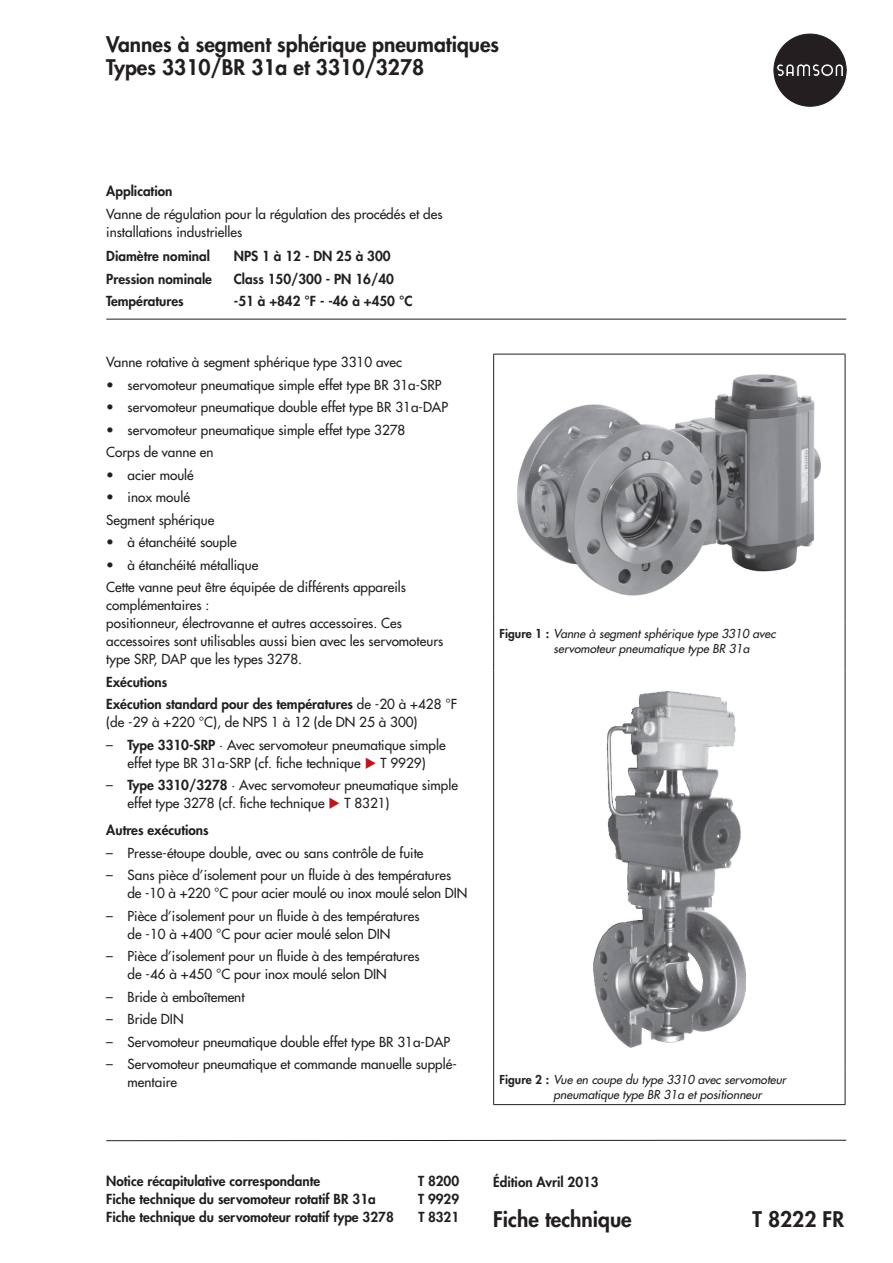
<style>
.page{position:relative;width:893px;height:1263px;background:#fff}
.page>*{position:absolute;margin:0;border:0;box-sizing:border-box;transform-origin:0 0}
.t1{font:800 21px/22.5px "Futura";color:#231f20}
.t2{font:13.5px/18px "Futura";color:#231f20}
.t3{font:800 13.5px/22.5px "Futura";color:#231f20}
.t4{font:italic 12px/15px "Futura";color:#231f20}
.s1{font-weight:400}
.s2{font-weight:800}
.s3{color:#be151b}
.s4{font-weight:800;font-style:normal}
</style>
<div class="page">
<svg style="left:774px;top:34px;width:72px;height:72px"></svg>
<hr style="left:106px;top:319px;width:740px;height:1px;background:#231f20">
<svg style="left:106px;top:1139px;width:741px;height:2px"></svg>
<hr style="left:493px;top:354px;width:352px;height:1px;background:#231f20">
<hr style="left:493px;top:354px;width:1px;height:269px;background:#231f20">
<hr style="left:845px;top:354px;width:1px;height:269px;background:#231f20">
<hr style="left:493px;top:623px;width:1px;height:47px;background:#231f20">
<hr style="left:845px;top:623px;width:1px;height:47px;background:#231f20">
<hr style="left:493px;top:670px;width:1px;height:398px;background:#231f20">
<hr style="left:845px;top:670px;width:1px;height:398px;background:#231f20">
<hr style="left:493px;top:1068px;width:1px;height:36px;background:#231f20">
<hr style="left:845px;top:1068px;width:1px;height:36px;background:#231f20">
<hr style="left:493px;top:1104px;width:352px;height:1px;background:#231f20">
<img style="left:517px;top:374px;width:304px;height:222px">
<img style="left:593px;top:691px;width:152px;height:356px">
<h1 class="t1" style="left:106px;top:33px;width:394px">Vannes à segment sphérique pneumatiques<br>Types 3310/BR 31a et 3310/3278</h1>
<p class="t3" style="left:106px;top:180px;width:68px">Application</p>
<p class="t2" style="left:106px;top:205px;width:338px">Vanne de régulation pour la régulation des procédés et des installations industrielles</p>
<p class="t3" style="left:106px;top:245px;width:105px">Diamètre nominal</p>
<p class="t3" style="left:234px;top:245px;width:158px">NPS 1 à 12 - DN 25 à 300</p>
<p class="t3" style="left:106px;top:267px;width:107px">Pression nominale</p>
<p class="t3" style="left:234px;top:267px;width:162px">Class 150/300 - PN 16/40</p>
<p class="t3" style="left:106px;top:290px;width:79px">Températures</p>
<p class="t3" style="left:234px;top:290px;width:180px">-51 à +842 °F - -46 à +450 °C</p>
<p class="t2" style="left:106px;top:353px;width:297px">Vanne rotative à segment sphérique type 3310 avec</p>
<p class="t2" style="left:106px;top:376px;width:337px">• servomoteur pneumatique simple effet type BR 31a‑SRP</p>
<p class="t2" style="left:106px;top:398px;width:343px">• servomoteur pneumatique double effet type BR 31a‑DAP</p>
<p class="t2" style="left:106px;top:418px;width:301px;line-height:22.5px">• servomoteur pneumatique simple effet type 3278<br>Corps de vanne en</p>
<p class="t2" style="left:106px;top:466px;width:89px">• acier moulé</p>
<p class="t2" style="left:106px;top:486px;width:109px;line-height:22.5px">• inox moulé<br>Segment sphérique</p>
<p class="t2" style="left:106px;top:533px;width:132px">• à étanchéité souple</p>
<p class="t2" style="left:106px;top:553px;width:301px;line-height:22.5px">• à étanchéité métallique<br>Cette vanne peut être équipée de différents appareils</p>
<p class="t2" style="left:106px;top:596px;width:338px">complémentaires :<br>positionneur, électrovanne et autres accessoires. Ces accessoires sont utilisables aussi bien avec les servomoteurs type SRP, DAP que les types 3278.</p>
<p class="t3" style="left:106px;top:670px;width:352px">Exécutions<br>Exécution standard pour des températures <span class="s1">de -20 à +428 °F</span></p>
<p class="t2" style="left:106px;top:713px;width:313px">(de -29 à +220 °C), de NPS 1 à 12 (de DN 25 à 300)</p>
<p class="t2" style="left:106px;top:736px;width:341px;text-align:center">– <span class="s2">Type 3310‑SRP</span> · Avec servomoteur pneumatique simple effet type BR 31a‑SRP (cf. fiche technique <span class="s3">◆</span> T 9929)</p>
<p class="t2" style="left:128px;top:776px;width:332px;text-indent:-21px">– <span class="s2">Type 3310/3278</span> · Avec servomoteur pneumatique simple effet type 3278 (cf. fiche technique <span class="s3">◆</span> T 8321)</p>
<p class="t3" style="left:106px;top:819px;width:104px">Autres exécutions</p>
<p class="t2" style="left:106px;top:844px;width:319px">– Presse-étoupe double, avec ou sans contrôle de fuite</p>
<p class="t2" style="left:128px;top:866px;width:341px;text-indent:-21px">– Sans pièce d’isolement pour un fluide à des températures de -10 à +220 °C pour acier moulé ou inox moulé selon DIN</p>
<p class="t2" style="left:106px;top:907px;width:315px;text-align:center">– Pièce d’isolement pour un fluide à des températures de -10 à +400 °C pour acier moulé selon DIN</p>
<p class="t2" style="left:128px;top:947px;width:294px;text-indent:-21px">– Pièce d’isolement pour un fluide à des températures de -46 à +450 °C pour inox moulé selon DIN</p>
<p class="t2" style="left:106px;top:988px;width:140px">– Bride à emboîtement</p>
<p class="t2" style="left:106px;top:1010px;width:79px">– Bride DIN</p>
<p class="t2" style="left:106px;top:1033px;width:345px">– Servomoteur pneumatique double effet type BR 31a‑DAP</p>
<p class="t2" style="left:128px;top:1055px;width:331px;text-indent:-21px">– Servomoteur pneumatique et commande manuelle supplé‑ mentaire</p>
<p class="t4" style="left:554px;top:626px;width:224px;text-indent:-54px"><span class="s4">Figure 1 :</span> Vanne à segment sphérique type 3310 avec servomoteur pneumatique type BR 31a</p>
<p class="t4" style="left:554px;top:1072px;width:234px;text-indent:-54px"><span class="s4">Figure 2 :</span> Vue en coupe du type 3310 avec servomoteur pneumatique type BR 31a et positionneur</p>
<p class="t3" style="left:106px;top:1170px;width:215px">Notice récapitulative correspondante</p>
<p class="t3" style="left:418px;top:1170px;width:43px">T 8200</p>
<p class="t3" style="left:106px;top:1188px;width:271px">Fiche technique du servomoteur rotatif BR 31a</p>
<p class="t3" style="left:418px;top:1188px;width:43px">T 9929</p>
<p class="t3" style="left:106px;top:1206px;width:289px">Fiche technique du servomoteur rotatif type 3278</p>
<p class="t3" style="left:418px;top:1206px;width:42px">T 8321</p>
<p class="t3" style="left:493px;top:1171px;width:107px">Édition Avril 2013</p>
<h1 class="t1" style="left:493px;top:1208px;width:140px">Fiche technique</h1>
<h1 class="t1" style="left:752px;top:1208px;width:93px">T 8222 FR</h1>
</div>
